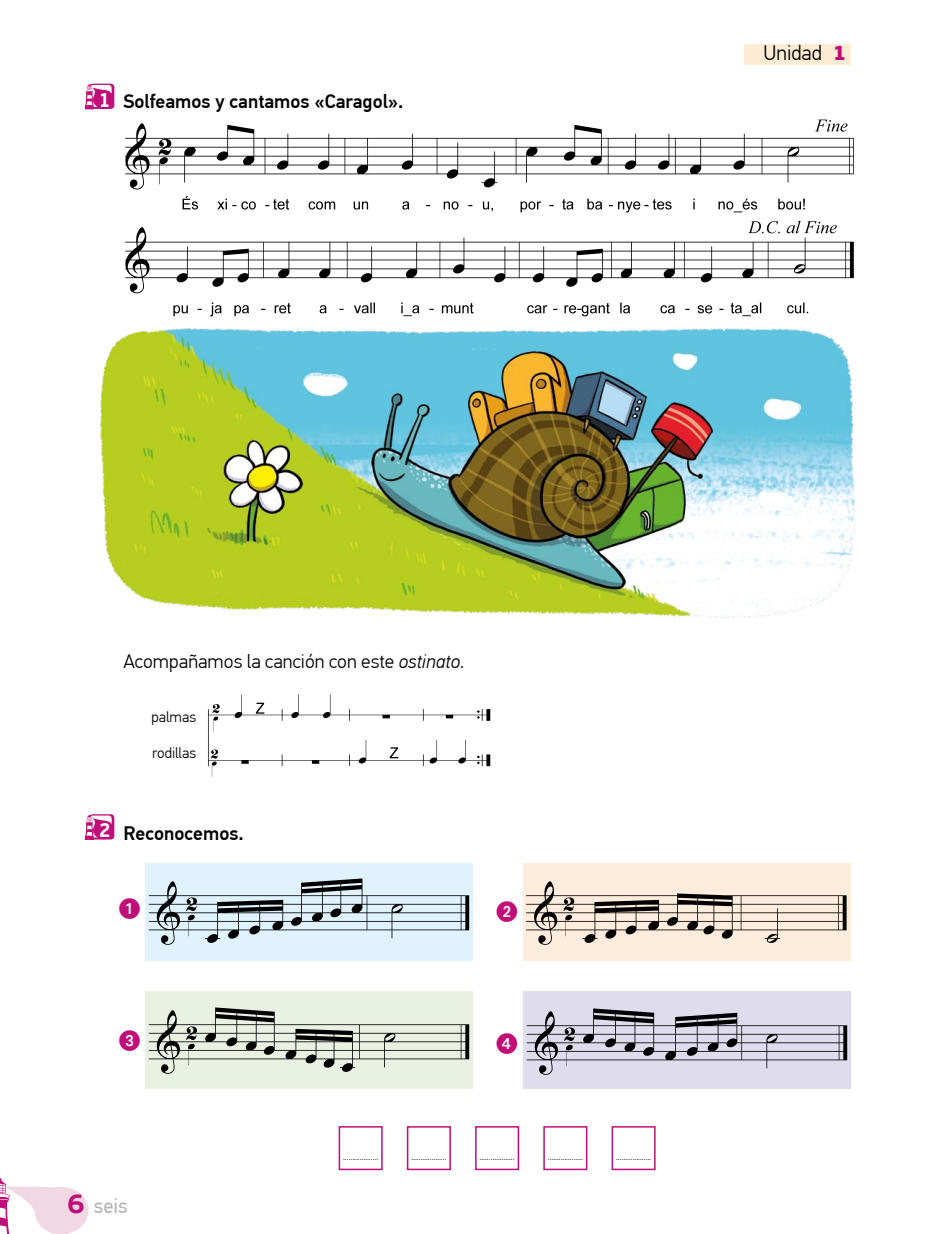
<style>
.page{position:relative;width:936px;height:1234px;background:#fff}
.page>*{position:absolute;margin:0;border:0;box-sizing:border-box;transform-origin:0 0}
.t1{font:700 27px "PF Beau Sans Pro";color:#c00d78}
.t2{font:300 21px "PF Din Text Pro";color:#000}
.t3{font:21px "Abacus Two S Si";color:#c00d78}
.t4{font:21px "PF Din Text Pro";color:#b3b2b2}
.t5{font:900 21px "PF Beau Sans Pro";color:#c00d78}
.t6{font:700 20.25px "PF Beau Sans Pro";color:#fff;scale:.9 1}
.t7{font:500 19.5px "PF Din Text Pro";color:#000}
.t8{font:300 19.5px "PF Din Text Pro";color:#000}
.t9{font:300 15px "PF Din Text Pro";color:#000}
.t10{font:300 9px "PF Din Text Pro";color:#000}
.s1{font-style:italic}
</style>
<div class="page">
<div style="left:744px;top:44px;width:106px;height:20px;background:#feebd3"></div>
<svg style="left:0;top:1178px;width:89px;height:55px"></svg>
<svg style="left:85px;top:84px;width:29px;height:25px"></svg>
<svg style="left:85px;top:814px;width:29px;height:25px"></svg>
<img style="left:125px;top:119px;width:729px;height:175px">
<img style="left:208px;top:694px;width:283px;height:83px">
<div style="left:145px;top:863px;width:328px;height:97px;background:#dff2fd"></div>
<img style="left:148px;top:878px;width:322px;height:67px">
<div style="left:145px;top:991px;width:328px;height:98px;background:#e9f1e2"></div>
<img style="left:148px;top:1007px;width:322px;height:67px">
<div style="left:523px;top:863px;width:327px;height:97px;background:#feeddd"></div>
<img style="left:526px;top:881px;width:321px;height:64px">
<div style="left:523px;top:991px;width:327px;height:98px;background:#dedced"></div>
<img style="left:526px;top:1008px;width:322px;height:67px">
<img style="left:100px;top:302px;width:756px;height:316px">
<div style="left:338px;top:1125px;width:44px;height:44px;border:2px solid #c00d78"></div>
<div style="left:407px;top:1125px;width:44px;height:44px;border:2px solid #c00d78"></div>
<div style="left:475px;top:1125px;width:44px;height:44px;border:2px solid #c00d78"></div>
<div style="left:543px;top:1125px;width:44px;height:44px;border:2px solid #c00d78"></div>
<div style="left:611px;top:1125px;width:44px;height:44px;border:2px solid #c00d78"></div>
<h3 class="t6" style="left:99px;top:87px;width:15px">1</h3>
<h3 class="t7" style="left:123px;top:90px;width:281px">Solfeamos y cantamos «Caragol».</h3>
<h2 class="t2" style="left:763px;top:41px;width:60px">Unidad</h2>
<h2 class="t5" style="left:832px;top:39px;width:16px">1</h2>
<h3 class="t8" style="left:123px;top:650px;width:342px">Acompañamos la canción con este <span class="s1">ostinato</span>.</h3>
<h3 class="t9" style="left:151px;top:708px;width:46px">palmas</h3>
<h3 class="t9" style="left:152px;top:744px;width:45px">rodillas</h3>
<h3 class="t6" style="left:99px;top:817px;width:15px">2</h3>
<h3 class="t7" style="left:123px;top:821px;width:122px">Reconocemos.</h3>
<h2 class="t3" style="left:119px;top:897px;width:22px">1</h2>
<h2 class="t3" style="left:496px;top:899px;width:22px">2</h2>
<h2 class="t3" style="left:119px;top:1028px;width:22px">3</h2>
<h2 class="t3" style="left:496px;top:1031px;width:22px">4</h2>
<h1 class="t1" style="left:67px;top:1186px;width:19px">6</h1>
<h2 class="t4" style="left:94px;top:1192px;width:35px">seis</h2>
<p class="t10" style="left:343px;top:1151px;width:37px">...................</p>
<p class="t10" style="left:411px;top:1151px;width:37px">...................</p>
<p class="t10" style="left:479px;top:1151px;width:37px">...................</p>
<p class="t10" style="left:547px;top:1151px;width:37px">...................</p>
<p class="t10" style="left:616px;top:1151px;width:37px">...................</p>
</div>
